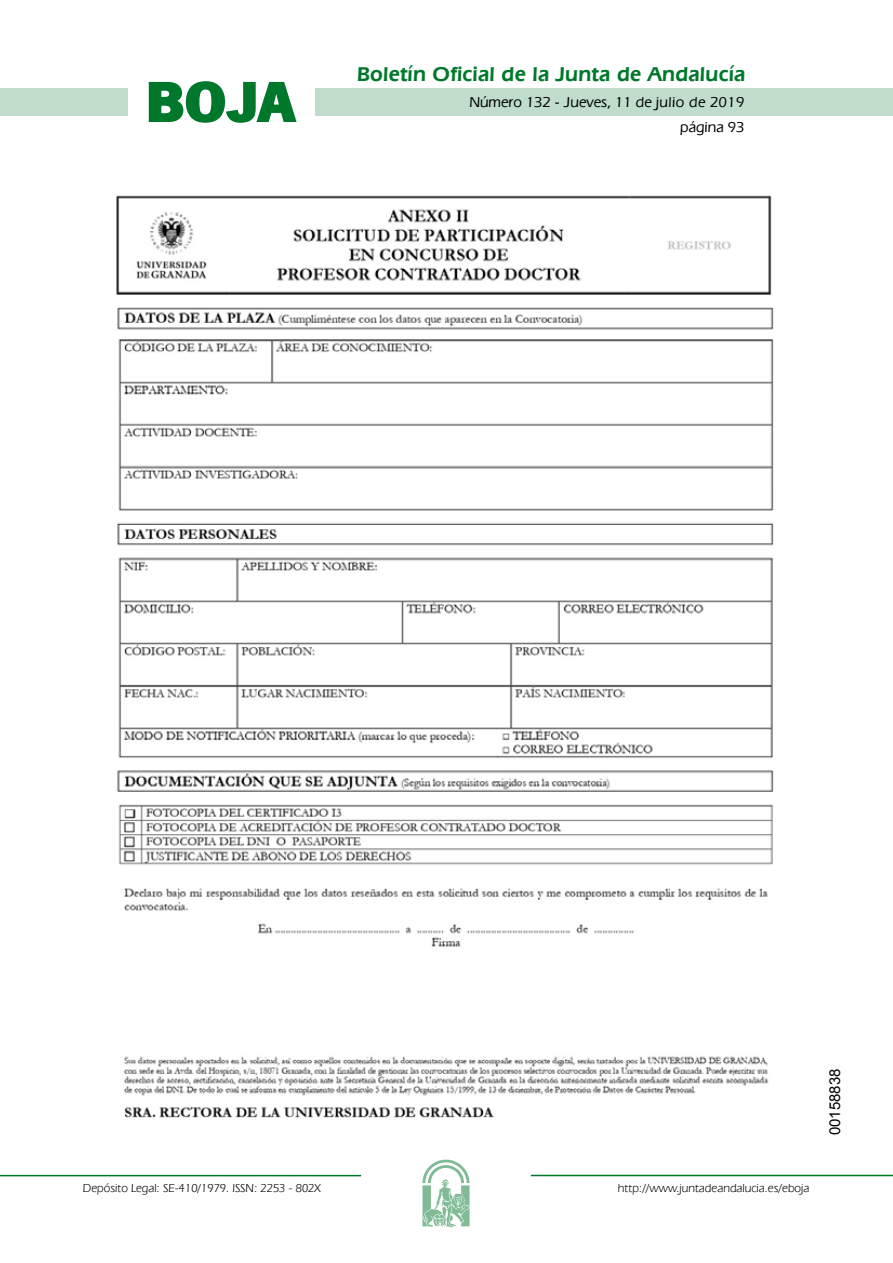
<style>
.page{position:relative;width:893px;height:1263px;background:#fff}
.page>*{position:absolute;margin:0;border:0;box-sizing:border-box;transform-origin:0 0}
.t1{font:700 57.75px "News Got T";color:#00782c;scale:1.14 1}
.t2{font:600 21px "Eras IT Cby BT";letter-spacing:.01em;color:#00782c}
.t3{font:500 15px/24.5px "Eras IT Cby BT";color:#000;text-align:right}
.t4{font:15px "Arial";color:#000}
.t5{font:12px "Eras IT Cby BT";color:#000}
</style>
<div class="page">
<div style="left:315px;top:88px;width:577px;height:28px;background:#bfddca"></div>
<div style="left:0;top:88px;width:128px;height:28px;background:#bfddca"></div>
<hr style="left:0;top:1175px;width:361px;height:1px;background:#00782c">
<svg style="left:422px;top:1159px;width:47px;height:68px"></svg>
<hr style="left:531px;top:1175px;width:361px;height:1px;background:#00782c">
<svg style="left:148px;top:81px;width:149px;height:42px"></svg>
<img style="left:116px;top:195px;width:658px;height:923px">
<h1 class="t1" style="left:145px;top:68px;width:133px">BOJA</h1>
<h2 class="t2" style="left:357px;top:62px;width:390px">Boletín Oficial de la Junta de Andalucía</h2>
<p class="t3" style="left:469px;top:90px;width:276px">Número 132 - Jueves, 11 de julio de 2019 página 93</p>
<p class="t5" style="left:83px;top:1181px;width:239px">Depósito Legal: SE-410/1979. ISSN: 2253 - 802X</p>
<p class="t5" style="left:618px;top:1181px;width:193px">http://www.juntadeandalucia.es/eboja</p>
<p class="t4" style="left:825px;top:1135px;width:68px;rotate:-90deg">00158838</p>
</div>
